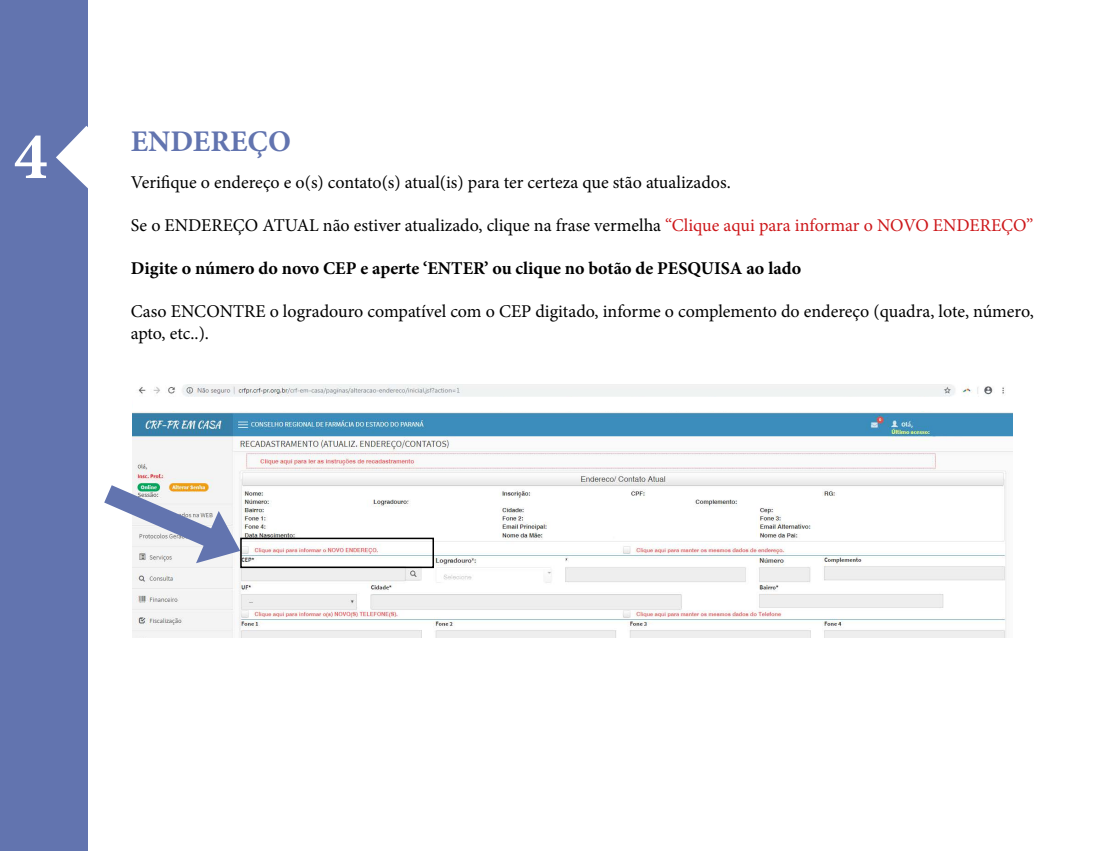
<style>
.page{position:relative;width:1106px;height:851px;background:#fff}
.page>*{position:absolute;margin:0;border:0;box-sizing:border-box;transform-origin:0 0}
.t1{font:700 67.5px "Minion Pro";color:#fff}
.t2{font:700 30px "Minion Pro";color:#6274af}
.t3{font:18px/21.6px "Minion Pro";color:#000}
.t4{font:700 18px "Minion Pro";color:#000}
.s1{color:#cd171a}
</style>
<div class="page">
<div style="left:0;top:0;width:87px;height:850px;background:#6274af"></div>
<svg style="left:56px;top:126px;width:32px;height:62px"></svg>
<img style="left:132px;top:384px;width:880px;height:253px">
<div style="left:240px;top:537px;width:194px;height:31px;border:2px solid #000"></div>
<svg style="left:104px;top:485px;width:136px;height:78px"></svg>
<div style="left:133px;top:397px;width:879px;height:14px;background:#fff"></div>
<h1 class="t1" style="left:14px;top:109px;width:35px">4</h1>
<h2 class="t2" style="left:131px;top:120px;width:162px">ENDEREÇO</h2>
<p class="t3" style="left:131px;top:171px;width:601px">Verifique o endereço e o(s) contato(s) atual(is) para ter certeza que stão atualizados.</p>
<p class="t3" style="left:131px;top:214px;width:904px">Se o ENDEREÇO ATUAL não estiver atualizado, clique na frase vermelha <span class="s1">“Clique aqui para informar o NOVO ENDEREÇO”</span></p>
<p class="t4" style="left:131px;top:255px;width:672px">Digite o número do novo CEP e aperte ‘ENTER’ ou clique no botão de PESQUISA ao lado</p>
<p class="t3" style="left:131px;top:301px;width:904px">Caso ENCONTRE o logradouro compatível com o CEP digitado, informe o complemento do endereço (quadra, lote, número, apto, etc..).</p>
</div>
